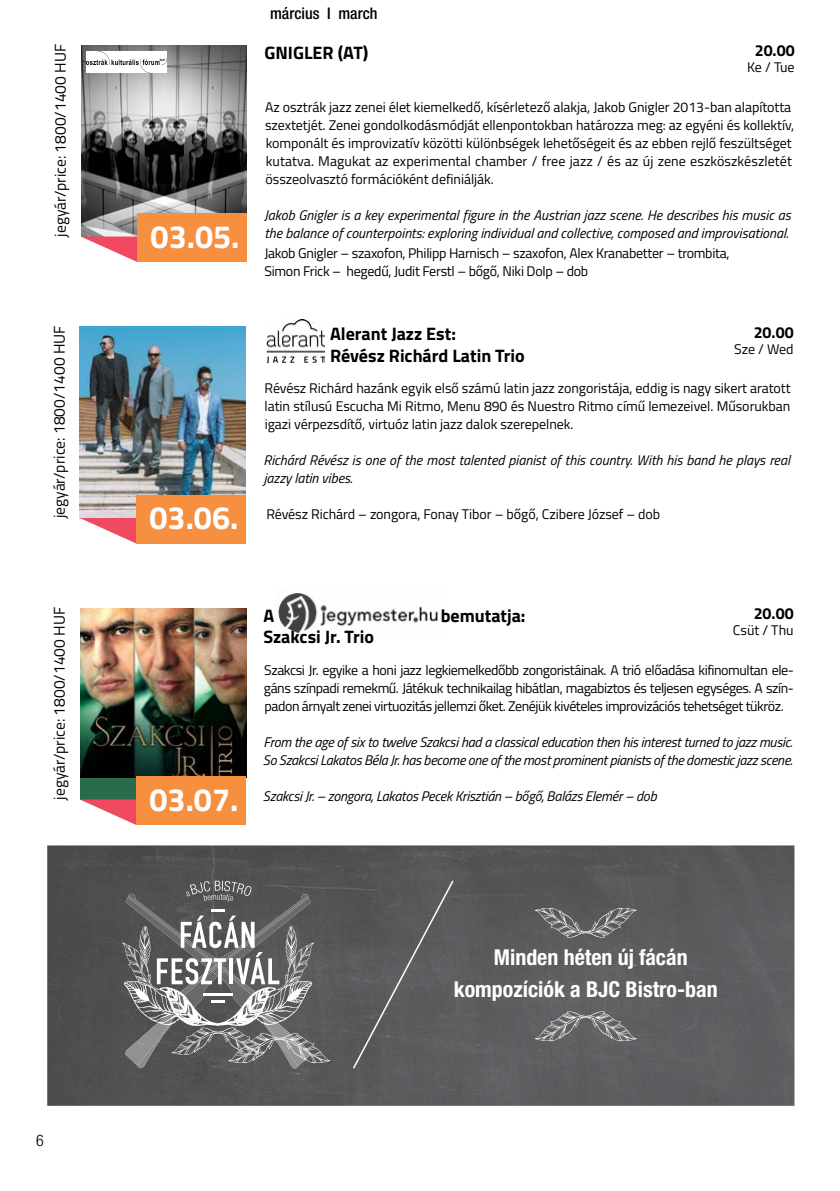
<style>
.page{position:relative;width:840px;height:1191px;background:#fff}
.page>*{position:absolute;margin:0;border:0;box-sizing:border-box;transform-origin:0 0}
.t1{font:700 32.2px "Titillium Web";color:#fff}
.t2{font:700 condensed 22px/31.6px "Helvetica Neue LT Std";color:#fff;text-align:center}
.t3{font:700 18px/21.6px "Titillium Web";color:#000}
.t4{font:700 16px "Titillium Web";color:#000}
.t5{font:500 condensed 16px "Helvetica Neue LT Std";color:#000}
.t6{font:300 condensed 16px "Helvetica Neue LT Std";color:#000}
.t7{font:15.6px "Titillium Web";color:#000}
.t8{font:14px/18px "Titillium Web";letter-spacing:-.005em;color:#000}
.t9{font:italic 14px/18px "Titillium Web";letter-spacing:-.01em;color:#000}
</style>
<div class="page">
<img style="left:80px;top:326px;width:165px;height:192px">
<img style="left:81px;top:45px;width:165px;height:191px">
<div style="left:80px;top:608px;width:166px;height:191px;background:#2a6b4d"></div>
<img style="left:80px;top:608px;width:166px;height:169px">
<svg style="left:81px;top:236px;width:56px;height:26px"></svg>
<svg style="left:80px;top:799px;width:56px;height:26px"></svg>
<svg style="left:80px;top:518px;width:56px;height:25px"></svg>
<div style="left:137px;top:214px;width:109px;height:48px;background:#f78f41"></div>
<div style="left:136px;top:777px;width:109px;height:48px;background:#f78f41"></div>
<div style="left:136px;top:495px;width:109px;height:48px;background:#f78f41"></div>
<img style="left:47px;top:845px;width:747px;height:260px">
<img style="left:264px;top:1066px;width:33px;height:2px">
<img style="left:262px;top:1063px;width:50px;height:3px">
<img style="left:128px;top:895px;width:58px;height:14px">
<img style="left:138px;top:1066px;width:34px;height:2px">
<img style="left:123px;top:1063px;width:50px;height:3px">
<img style="left:196px;top:896px;width:112px;height:13px">
<svg style="left:186px;top:880px;width:66px;height:21px"></svg>
<svg style="left:122px;top:909px;width:208px;height:154px;background:#797a7c"></svg>
<svg style="left:534px;top:1011px;width:102px;height:30px;background:#757678"></svg>
<svg style="left:534px;top:908px;width:102px;height:30px;background:#6f7072"></svg>
<svg style="left:353px;top:880px;width:100px;height:188px;background:#5b5c5e"></svg>
<img style="left:87px;top:51px;width:80px;height:22px">
<img style="left:266px;top:320px;width:58px;height:42px">
<img style="left:275px;top:591px;width:163px;height:42px">
<p class="t7" style="left:49px;top:236px;width:194px;rotate:-90deg">jegyár/price: 1800/1400 HUF</p>
<p class="t7" style="left:48px;top:518px;width:194px;rotate:-90deg">jegyár/price: 1800/1400 HUF</p>
<p class="t7" style="left:48px;top:799px;width:194px;rotate:-90deg">jegyár/price: 1800/1400 HUF</p>
<p class="t6" style="left:36px;top:1130px;width:9px">6</p>
<h1 class="t1" style="left:150px;top:212px;width:90px">03.05.</h1>
<h1 class="t1" style="left:149px;top:493px;width:90px">03.06.</h1>
<p class="t5" style="left:270px;top:4px;width:109px">március I march</p>
<p class="t3" style="left:264px;top:41px;width:105px">GNIGLER (AT)</p>
<p class="t4" style="left:754px;top:39px;width:41px">20.00</p>
<p class="t8" style="left:746px;top:58px;width:49px">Ke / Tue</p>
<p class="t8" style="left:265px;top:97px;width:530px">Az osztrák jazz zenei élet kiemelkedő, kísérletező alakja, Jakob Gnigler 2013-ban alapította szextetjét. Zenei gondolkodásmódját ellenpontokban határozza meg: az egyéni és kollektív, komponált és improvizatív közötti különbségek lehetőségeit és az ebben rejlő feszültséget kutatva. Magukat az experimental chamber / free jazz / és az új zene eszköszkészletét összeolvasztó formációként definiálják.</p>
<p class="t9" style="left:264px;top:205px;width:528px">Jakob Gnigler is a key experimental figure in the Austrian jazz scene. He describes his music as the balance of counterpoints: exploring individual and collective, composed and improvisational.</p>
<p class="t8" style="left:264px;top:244px;width:466px">Jakob Gnigler – szaxofon, Philipp Harnisch – szaxofon, Alex Kranabetter – trombita,<br>Simon Frick – hegedű, Judit Ferstl – bőgő, Niki Dolp – dob</p>
<p class="t3" style="left:330px;top:322px;width:196px">Alerant Jazz Est:<br>Révész Richárd Latin Trio</p>
<p class="t4" style="left:753px;top:320px;width:41px">20.00</p>
<p class="t8" style="left:733px;top:339px;width:61px">Sze / Wed</p>
<p class="t8" style="left:264px;top:379px;width:527px;text-align:justify">Révész Richárd hazánk egyik első számú latin jazz zongoristája, eddig is nagy sikert aratott latin stílusú Escucha Mi Ritmo, Menu 890 és Nuestro Ritmo című lemezeivel. Műsorukban igazi vérpezsdítő, virtuóz latin jazz dalok szerepelnek.</p>
<p class="t9" style="left:263px;top:451px;width:527px">Richárd Révész is one of the most talented pianist of this country. With his band he plays real jazzy latin vibes.</p>
<p class="t8" style="left:266px;top:505px;width:395px">Révész Richárd – zongora, Fonay Tibor – bőgő, Czibere József – dob</p>
<h1 class="t1" style="left:149px;top:774px;width:90px">03.07.</h1>
<p class="t3" style="left:263px;top:604px;width:12px">A</p>
<p class="t3" style="left:440px;top:604px;width:86px">bemutatja:</p>
<p class="t3" style="left:263px;top:625px;width:112px">Szakcsi Jr. Trio</p>
<p class="t4" style="left:753px;top:601px;width:41px">20.00</p>
<p class="t8" style="left:732px;top:620px;width:62px">Csüt / Thu</p>
<p class="t8" style="left:264px;top:660px;width:531px;text-align:justify">Szakcsi Jr. egyike a honi jazz legkiemelkedőbb zongoristáinak. A trió előadása kifinomultan ele&shy;gáns színpadi remekmű. Játékuk technikailag hibátlan, magabiztos és teljesen egységes. A szín&shy;padon árnyalt zenei virtuozitás jellemzi őket. Zenéjük kivételes improvizációs tehetséget tükröz.</p>
<p class="t9" style="left:263px;top:732px;width:530px">From the age of six to twelve Szakcsi had a classical education then his interest turned to jazz music.<br>So Szakcsi Lakatos Béla Jr. has become one of the most prominent pianists of the domestic jazz scene.</p>
<p class="t9" style="left:263px;top:786px;width:395px">Szakcsi Jr. – zongora, Lakatos Pecek Krisztián – bőgő, Balázs Elemér – dob</p>
<h2 class="t2" style="left:453px;top:941px;width:265px">Minden héten új fácán kompozíciók a BJC Bistro-ban</h2>
</div>
